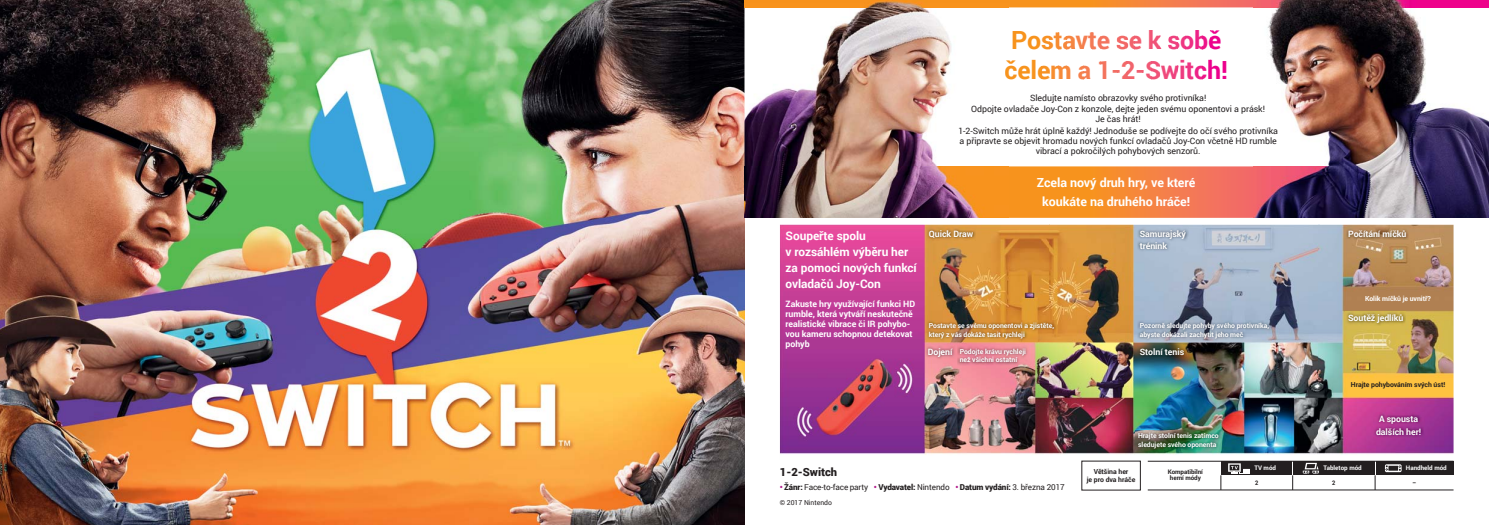
<style>
.page{position:relative;width:1489px;height:525px;background:#fff}
.page>*{position:absolute;margin:0;border:0;box-sizing:border-box;transform-origin:0 0}
.t1{font:700 25px/29.2px "Roboto";letter-spacing:-.005em;color:#f7931d}
.t2{font:700 12.5px/18px "Roboto";letter-spacing:-.005em;color:#fff;text-align:center}
.t3{font:700 11.88px/16.2px "Roboto";letter-spacing:-.005em;color:#fff}
.t4{font:900 11.25px "Roboto";letter-spacing:-.005em;color:#231f20}
.t5{font:8.75px/11.8px "Roboto";letter-spacing:-.005em;color:#231f20;text-align:center}
.t6{font:700 8.75px/10px "Roboto";letter-spacing:-.005em;color:#fff}
.t7{font:8.12px "Roboto";letter-spacing:-.015em;color:#231f20}
.t8{font:700 6.88px/8.5px "Roboto";letter-spacing:-.005em;color:#fff}
.t9{font:700 6.88px/8.5px "Roboto";letter-spacing:-.005em;color:#231f20;text-align:center}
.t10{font:6.88px "Roboto";letter-spacing:-.005em;color:#231f20}
.t11{font:700 6.25px "Roboto";color:#fff}
.t12{font:700 6.25px/6.2px "Roboto";letter-spacing:-.01em;color:#231f20;text-align:center}
.t13{font:700 6.25px "Roboto";letter-spacing:-.01em;color:#231f20;scale:.9 1}
.s1{color:#f79123}
.s2{color:#f68c30}
.s3{color:#f6873a}
.s4{color:#f5814a}
.s5{color:#f47b53}
.s6{color:#f3765a}
.s7{color:#f26c64}
.s8{color:#f1636d}
.s9{color:#f05775}
.s10{color:#ef467c}
.s11{color:#ee3781}
.s12{color:#ed2287}
.s13{color:#ec078a}
.s14{color:#f78d2e}
.s15{color:#f5804b}
.s16{color:#f26d63}
.s17{color:#f26868}
.s18{color:#f15e70}
.s19{color:#f05875}
.s20{color:#ef4a7b}
.s21{color:#ee3c80}
.s22{color:#ee3482}
.s23{color:#ec008c}
.s24{font-size:8.75px}
.s25{font-weight:900;color:#b41e8e}
.s26{font-weight:900}
</style>
<div class="page">
<img style="left:0;top:0;width:744px;height:524px">
<svg style="left:1008px;top:166px;width:244px;height:52px;background:#f5863c"></svg>
<svg style="left:1008px;top:0;width:244px;height:7px;background:#f5853a"></svg>
<img style="left:780px;top:224px;width:673px;height:231px">
<div style="left:1292px;top:461px;width:82px;height:14px;background:#231f20"></div>
<svg style="left:1302px;top:462px;width:16px;height:11px"></svg>
<div style="left:1375px;top:461px;width:78px;height:14px;background:#231f20"></div>
<svg style="left:1384px;top:464px;width:17px;height:8px"></svg>
<div style="left:1220px;top:461px;width:72px;height:14px;background:#231f20"></div>
<svg style="left:1228px;top:463px;width:21px;height:11px"></svg>
<hr style="left:1147px;top:489px;width:306px;height:1px;background:#231f20">
<hr style="left:1147px;top:460px;width:306px;height:1px;background:#231f20">
<svg style="left:1292px;top:475px;width:1px;height:14px"></svg>
<svg style="left:1220px;top:475px;width:1px;height:14px"></svg>
<svg style="left:1374px;top:475px;width:1px;height:14px"></svg>
<img style="left:744px;top:0;width:264px;height:218px">
<img style="left:1005px;top:60px;width:3px;height:19px">
<img style="left:971px;top:106px;width:37px;height:8px">
<img style="left:959px;top:127px;width:49px;height:19px">
<img style="left:1252px;top:0;width:236px;height:218px">
<svg style="left:1252px;top:106px;width:12px;height:8px"></svg>
<img style="left:1252px;top:127px;width:25px;height:19px">
<img style="left:926px;top:228px;width:49px;height:12px">
<img style="left:1345px;top:227px;width:63px;height:13px">
<img style="left:1345px;top:311px;width:60px;height:14px">
<img style="left:925px;top:345px;width:30px;height:14px">
<img style="left:1137px;top:345px;width:49px;height:12px">
<img style="left:957px;top:345px;width:71px;height:20px">
<img style="left:1135px;top:430px;width:86px;height:20px">
<img style="left:1137px;top:320px;width:134px;height:21px">
<img style="left:926px;top:320px;width:130px;height:21px">
<img style="left:1137px;top:228px;width:51px;height:23px">
<img style="left:1373px;top:412px;width:50px;height:25px">
<h1 class="t1" style="left:1004px;top:25px;width:225px">Po<span class="s1">s</span><span class="s2">t</span><span class="s3">a</span><span class="s4">v</span><span class="s5">t</span><span class="s6">e</span> <span class="s7">s</span><span class="s8">e</span> <span class="s9">k</span> <span class="s10">s</span><span class="s11">o</span><span class="s12">b</span><span class="s13">ě </span>čele<span class="s14">m</span> <span class="s15">a</span> <span class="s6">1</span><span class="s16">-</span><span class="s17">2</span><span class="s18">-</span><span class="s19">S</span><span class="s20">w</span><span class="s21">i</span><span class="s22">t</span><span class="s12">c</span><span class="s13">h</span><span class="s23">!</span></h1>
<p class="t5" style="left:971px;top:91px;width:295px">Sledujte namísto obrazovky svého protivníka!<br>Odpojte ovladače Joy-Con z konzole, dejte jeden svému oponentovi a prásk!</p>
<p class="t5" style="left:958px;top:113px;width:321px">Je čas hrát!<br>1-2-Switch může hrát úplně každý! Jednoduše se podívejte do očí svého protivníka</p>
<p class="t5" style="left:959px;top:136px;width:319px;line-height:10px">a připravte se objevit hromadu nových funkcí ovladačů Joy-Con včetně HD rumble vibrací a pokročilých pohybových senzorů.</p>
<h3 class="t3" style="left:785px;top:227px;width:133px">Soupeřte spolu<br>v rozsáhlém výběru her za pomoci nových funkcí ovladačů Joy-Con</h3>
<p class="t6" style="left:785px;top:299px;width:131px">Zakuste hry využívající funkci HD rumble, která vytváří neskutečně realistické vibrace či IR pohybo&shy;vou kameru schopnou detekovat pohyb</p>
<h2 class="t2" style="left:1036px;top:173px;width:160px">Zcela nový druh hry, ve které koukáte na druhého hráče!</h2>
<p class="t6" style="left:928px;top:229px;width:46px">Quick Draw</p>
<p class="t6" style="left:1347px;top:229px;width:60px">Počítání míčků</p>
<p class="t6" style="left:1139px;top:228px;width:48px;line-height:11.2px">Samurajský trénink</p>
<p class="t8" style="left:928px;top:321px;width:127px">Postavte se svému oponentovi a zjistěte, který z vás dokáže tasit rychleji</p>
<p class="t8" style="left:1139px;top:321px;width:131px">Pozorně sledujte pohyby svého protivníka, abyste dokázali zachytit jeho meč</p>
<p class="t8" style="left:927px;top:347px;width:100px"><span class="s24">Dojení</span> Podojte krávu rychleji</p>
<p class="t6" style="left:1139px;top:346px;width:46px">Stolní tenis</p>
<p class="t8" style="left:959px;top:355px;width:59px">než všichni ostatní</p>
<p class="t8" style="left:1137px;top:431px;width:82px">Hrajte stolní tenis zatímco sledujete svého oponenta</p>
<p class="t8" style="left:1364px;top:294px;width:67px">Kolik míčků je uvnitř?</p>
<p class="t6" style="left:1347px;top:313px;width:57px">Soutěž jedlíků</p>
<p class="t9" style="left:1350px;top:379px;width:96px">Hrajte pohybováním svých úst!</p>
<p class="t6" style="left:1375px;top:411px;width:47px;line-height:13px;text-align:center">A spousta dalších her!</p>
<p class="t4" style="left:780px;top:464px;width:59px">1-2-Switch</p>
<p class="t7" style="left:780px;top:481px;width:286px"><span class="s25">•</span> <span class="s26">Žánr:</span> Face-to-face party <span class="s25">•</span> <span class="s26">Vydavatel:</span> Nintendo <span class="s25">•</span> <span class="s26">Datum vydání:</span> 3. března 2017</p>
<p class="t10" style="left:780px;top:497px;width:54px">© 2017 Nintendo</p>
<p class="t9" style="left:1086px;top:466px;width:50px">Většina her<br>je pro dva hráče</p>
<p class="t12" style="left:1167px;top:468px;width:37px">Kompatibilní herní módy</p>
<p class="t11" style="left:1254px;top:463px;width:23px">TV mód</p>
<p class="t11" style="left:1323px;top:463px;width:40px">Tabletop mód</p>
<p class="t11" style="left:1405px;top:463px;width:42px">Handheld mód</p>
<p class="t13" style="left:1332px;top:478px;width:5px">2</p>
<p class="t13" style="left:1412px;top:478px;width:6px">–</p>
<p class="t13" style="left:1254px;top:478px;width:5px">2</p>
</div>
